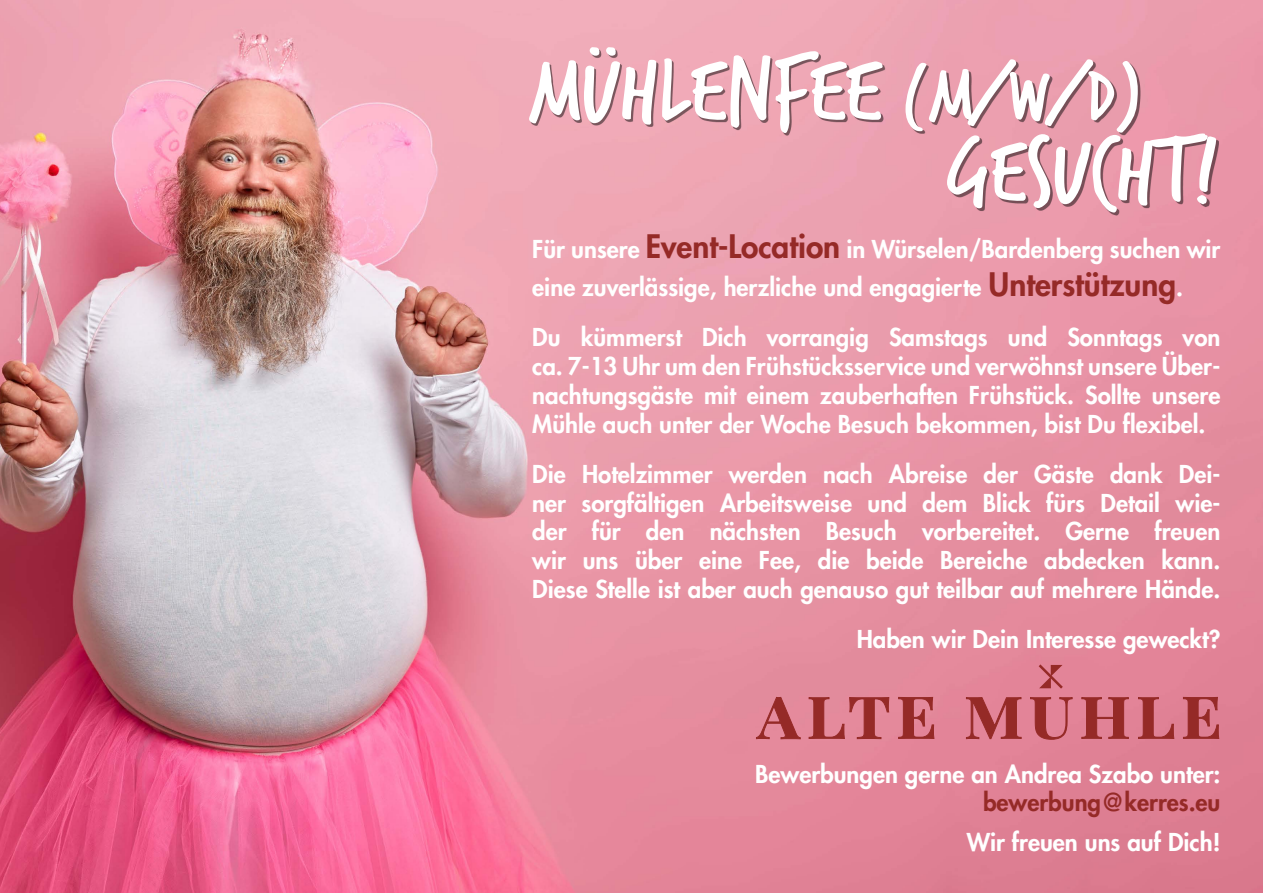
<style>
.page{position:relative;width:1263px;height:893px;background:#fff}
.page>*{position:absolute;margin:0;border:0;box-sizing:border-box;transform-origin:0 0}
.t1{font:97.5px/81px "Trash Hand";color:#fff}
.t2{font:800 24px/28.8px "Futura Std";color:#fff;text-align:justify}
.t3{font:800 24px "Futura Std";color:#952a27}
.s1{font-size:82.5px}
.s2{font-size:31.5px;color:#952a27}
</style>
<div class="page">
<img style="left:0;top:0;width:1263px;height:893px">
<div style="left:531px;top:49px;width:688px;height:166px;background:#000;opacity:.5"></div>
<svg style="left:756px;top:696px;width:463px;height:44px;background:#c86671"></svg>
<svg style="left:1039px;top:664px;width:24px;height:25px"></svg>
<h1 class="t1" style="left:949px;top:54px;width:271px;text-indent:-419px">MÜHLENFEE <span class="s1">(M/W/D)<br></span>GESUCHT!</h1>
<p class="t2" style="left:532px;top:231px;width:690px;line-height:37.8px">Für unsere <span class="s2">Event-Location</span> in Würselen/Bardenberg suchen wir eine zuverlässige, herzliche und engagierte <span class="s2">Unterstützung</span>.</p>
<p class="t2" style="left:532px;top:323px;width:690px">Du kümmerst Dich vorrangig Samstags und Sonntags von ca. 7-13 Uhr um den Frühstücksservice und verwöhnst unsere Über&shy;nachtungsgäste mit einem zauberhaften Frühstück. Sollte unsere Mühle auch unter der Woche Besuch bekommen, bist Du flexibel.</p>
<p class="t2" style="left:532px;top:459px;width:690px">Die Hotelzimmer werden nach Abreise der Gäste dank Dei&shy;ner sorgfältigen Arbeitsweise und dem Blick fürs Detail wie&shy;der für den nächsten Besuch vorbereitet. Gerne freuen wir uns über eine Fee, die beide Bereiche abdecken kann.<br>Diese Stelle ist aber auch genauso gut teilbar auf mehrere Hände.</p>
<p class="t2" style="left:857px;top:625px;width:365px">Haben wir Dein Interesse geweckt?</p>
<p class="t2" style="left:755px;top:759px;width:467px">Bewerbungen gerne an Andrea Szabo unter:</p>
<p class="t3" style="left:983px;top:787px;width:239px">bewerbung@kerres.eu</p>
<p class="t2" style="left:967px;top:828px;width:255px">Wir freuen uns auf Dich!</p>
</div>
